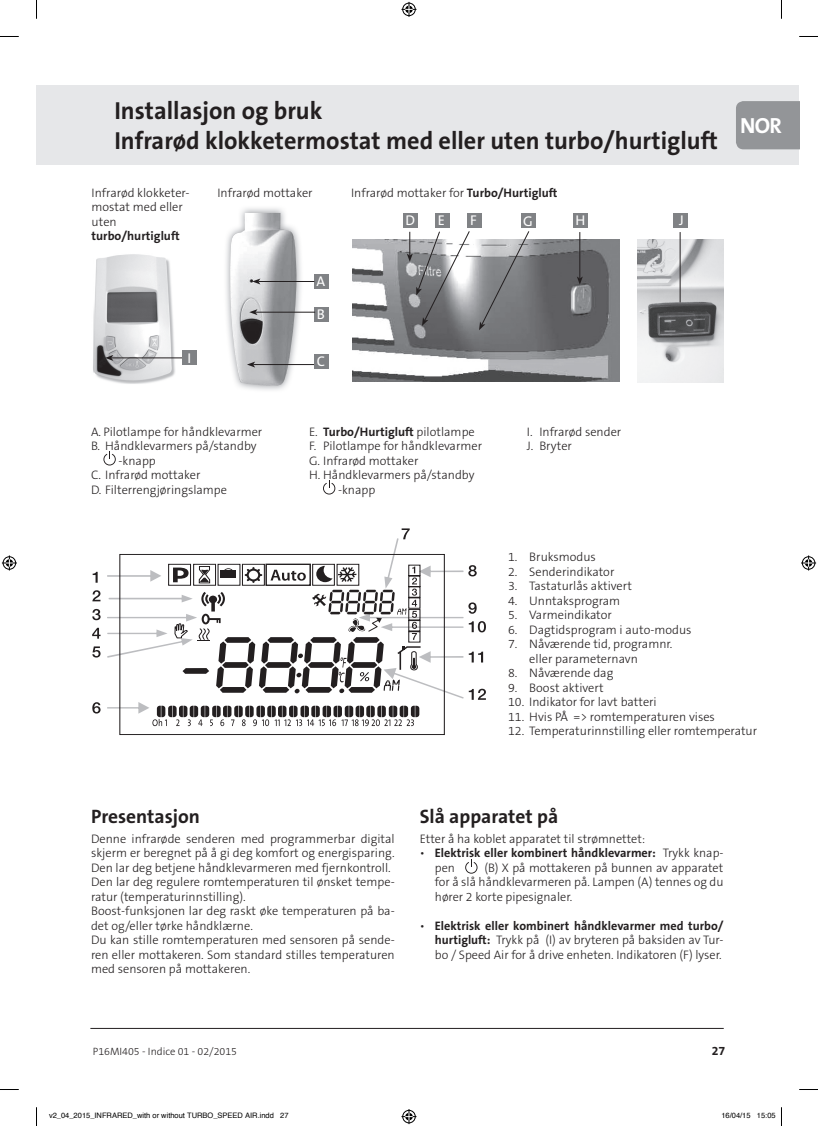
<style>
.page{position:relative;width:818px;height:1126px;background:#fff}
.page>*{position:absolute;margin:0;border:0;box-sizing:border-box;transform-origin:0 0}
.t1{font:700 24.75px/29.8px "The Sans B7";color:#231f20}
.t2{font:700 22px "The Sans B7";color:#fff}
.t3{font:700 19.5px "The Sans B7";color:#231f20}
.t4{font:14.12px "The Sans B5 Plain";color:#fff}
.t5{font:300 12.38px/14.5px "The Sans B3";color:#231f20}
.t6{font:700 12.38px "The Sans B7";color:#231f20}
.t7{font:300 10.62px "The Sans B3";color:#231f20}
.t8{font:7.5px "Helvetica";color:#000}
.s1{font-family:"The Sans B7";font-weight:700}
.s2{font-family:"The Sans B3";font-weight:300}
</style>
<div class="page">
<hr style="left:90px;top:1027px;width:633px;height:1px;background:#231f20">
<div style="left:37px;top:85px;width:761px;height:80px;background:#e6e7e9"></div>
<div style="left:736px;top:101px;width:62px;height:48px;background:#939598"></div>
<svg style="left:93px;top:571px;width:5px;height:11px"></svg>
<svg style="left:92px;top:590px;width:8px;height:11px"></svg>
<svg style="left:92px;top:609px;width:8px;height:11px"></svg>
<svg style="left:92px;top:627px;width:8px;height:11px"></svg>
<svg style="left:92px;top:646px;width:8px;height:11px"></svg>
<svg style="left:92px;top:702px;width:8px;height:11px"></svg>
<svg style="left:107px;top:528px;width:378px;height:198px"></svg>
<svg style="left:465px;top:859px;width:12px;height:14px"></svg>
<svg style="left:103px;top:451px;width:13px;height:14px"></svg>
<svg style="left:323px;top:480px;width:12px;height:14px"></svg>
<img style="left:353px;top:240px;width:265px;height:141px">
<svg style="left:406px;top:231px;width:64px;height:95px"></svg>
<svg style="left:478px;top:231px;width:51px;height:99px;background:#939497"></svg>
<img style="left:93px;top:254px;width:49px;height:119px">
<img style="left:94px;top:255px;width:81px;height:128px">
<img style="left:637px;top:240px;width:86px;height:142px">
<div style="left:403px;top:213px;width:14px;height:14px;background:#808285"></div>
<div style="left:435px;top:213px;width:14px;height:14px;background:#808285"></div>
<div style="left:467px;top:213px;width:15px;height:14px;background:#808285"></div>
<div style="left:520px;top:214px;width:15px;height:14px;background:#808285"></div>
<hr style="left:579px;top:232px;width:1px;height:46px;background:#231f20">
<svg style="left:576px;top:276px;width:6px;height:9px"></svg>
<div style="left:572px;top:213px;width:15px;height:14px;background:#808285"></div>
<hr style="left:679px;top:232px;width:1px;height:70px;background:#231f20">
<div style="left:673px;top:213px;width:14px;height:14px;background:#808285"></div>
<hr style="left:111px;top:357px;width:73px;height:1px;background:#231f20">
<svg style="left:105px;top:355px;width:8px;height:6px"></svg>
<div style="left:182px;top:351px;width:14px;height:14px;background:#808285"></div>
<img style="left:226px;top:208px;width:77px;height:182px">
<img style="left:228px;top:213px;width:69px;height:173px">
<div style="left:314px;top:307px;width:14px;height:14px;background:#808285"></div>
<hr style="left:253px;top:364px;width:67px;height:1px;background:#231f20">
<svg style="left:247px;top:361px;width:8px;height:6px"></svg>
<div style="left:314px;top:354px;width:14px;height:14px;background:#808285"></div>
<hr style="left:255px;top:312px;width:60px;height:1px;background:#231f20">
<svg style="left:249px;top:309px;width:8px;height:6px"></svg>
<div style="left:314px;top:274px;width:14px;height:14px;background:#808285"></div>
<hr style="left:258px;top:281px;width:56px;height:1px;background:#231f20">
<svg style="left:252px;top:278px;width:8px;height:6px"></svg>
<svg style="left:0;top:36px;width:19px;height:1px"></svg>
<svg style="left:799px;top:36px;width:18px;height:1px"></svg>
<svg style="left:0;top:1089px;width:19px;height:1px"></svg>
<svg style="left:799px;top:1089px;width:18px;height:1px"></svg>
<svg style="left:36px;top:0;width:1px;height:19px"></svg>
<svg style="left:36px;top:1107px;width:1px;height:18px"></svg>
<svg style="left:401px;top:2px;width:15px;height:15px"></svg>
<svg style="left:401px;top:1109px;width:15px;height:14px"></svg>
<svg style="left:2px;top:555px;width:15px;height:15px"></svg>
<svg style="left:801px;top:555px;width:14px;height:15px"></svg>
<h1 class="t1" style="left:114px;top:97px;width:604px">Installasjon og bruk<br>Infrarød klokketermostat med eller uten turbo/hurtigluft</h1>
<p class="t5" style="left:91px;top:186px;width:99px">Infrarød klokketer-</p>
<p class="t5" style="left:217px;top:186px;width:97px">Infrarød mottaker</p>
<p class="t5" style="left:91px;top:200px;width:93px">mostat med eller uten</p>
<p class="t6" style="left:91px;top:229px;width:90px">turbo/hurtigluft</p>
<p class="t4" style="left:187px;top:350px;width:5px">I</p>
<p class="t4" style="left:316px;top:274px;width:10px">A</p>
<p class="t4" style="left:317px;top:307px;width:10px">B</p>
<p class="t4" style="left:317px;top:354px;width:10px">C</p>
<p class="t5" style="left:351px;top:186px;width:208px">Infrarød mottaker for <span class="s1">Turbo/Hurtigluft</span></p>
<p class="t4" style="left:405px;top:213px;width:11px">D</p>
<p class="t4" style="left:437px;top:213px;width:9px">E</p>
<p class="t4" style="left:470px;top:213px;width:8px">F</p>
<p class="t4" style="left:523px;top:214px;width:11px">G</p>
<p class="t4" style="left:575px;top:213px;width:11px">H</p>
<p class="t4" style="left:678px;top:213px;width:6px">J</p>
<p class="t5" style="left:91px;top:425px;width:173px">A. Pilotlampe for håndklevarmer</p>
<p class="t5" style="left:91px;top:439px;width:167px">B. Håndklevarmers på/standby</p>
<p class="t5" style="left:118px;top:454px;width:39px">-knapp</p>
<p class="t5" style="left:91px;top:468px;width:111px">C. Infrarød mottaker</p>
<p class="t5" style="left:91px;top:483px;width:137px">D. Filterrengjøringslampe</p>
<p class="t6" style="left:309px;top:425px;width:167px"><span class="s2">E.</span> Turbo/Hurtigluft <span class="s2">pilotlampe</span></p>
<p class="t5" style="left:309px;top:439px;width:174px">F. Pilotlampe for håndklevarmer</p>
<p class="t5" style="left:309px;top:454px;width:111px">G. Infrarød mottaker</p>
<p class="t5" style="left:309px;top:468px;width:167px">H. Håndklevarmers på/standby</p>
<p class="t5" style="left:338px;top:483px;width:39px">-knapp</p>
<p class="t5" style="left:526px;top:425px;width:96px">I. Infrarød sender<br>J. Bryter</p>
<h2 class="t2" style="left:739px;top:114px;width:43px">NOR</h2>
<p class="t5" style="left:507px;top:550px;width:89px">1. Bruksmodus</p>
<p class="t5" style="left:507px;top:565px;width:108px">2. Senderindikator</p>
<p class="t5" style="left:507px;top:579px;width:125px">3. Tastaturlås aktivert</p>
<p class="t5" style="left:507px;top:594px;width:114px">4. Unntaksprogram</p>
<p class="t5" style="left:507px;top:608px;width:105px">5. Varmeindikator</p>
<p class="t5" style="left:507px;top:623px;width:185px">6. Dagtidsprogram i auto-modus</p>
<p class="t5" style="left:529px;top:637px;width:145px;text-indent:-21px">7. Nåværende tid, programnr. eller parameternavn</p>
<p class="t5" style="left:507px;top:666px;width:107px">8. Nåværende dag</p>
<p class="t5" style="left:507px;top:681px;width:97px">9. Boost aktivert</p>
<p class="t5" style="left:507px;top:695px;width:150px">10. Indikator for lavt batteri</p>
<p class="t5" style="left:507px;top:710px;width:208px">11. Hvis PÅ =&gt; romtemperaturen vises</p>
<p class="t5" style="left:507px;top:724px;width:250px">12. Temperaturinnstilling eller romtemperatur</p>
<h3 class="t3" style="left:91px;top:806px;width:110px">Presentasjon</h3>
<p class="t5" style="left:91px;top:832px;width:305px">Denne infrarøde senderen med programmerbar digital skjerm er beregnet på å gi deg komfort og energisparing.<br>Den lar deg betjene håndklevarmeren med fjernkontroll.<br>Den lar deg regulere romtemperaturen til ønsket tempe&shy;ratur (temperaturinnstilling).<br>Boost-funksjonen lar deg raskt øke temperaturen på ba&shy;det og/eller tørke håndklærne.<br>Du kan stille romtemperaturen med sensoren på sende&shy;ren eller mottakeren. Som standard stilles temperaturen med sensoren på mottakeren.</p>
<h3 class="t3" style="left:419px;top:806px;width:140px">Slå apparatet på</h3>
<p class="t5" style="left:419px;top:832px;width:227px">Etter å ha koblet apparatet til strømnettet:</p>
<p class="t6" style="left:419px;top:846px;width:305px"><span class="s2">•</span> elektrisk eller kombinert håndklevarmer: <span class="s2">Trykk knap-</span></p>
<p class="t5" style="left:434px;top:861px;width:22px">pen</p>
<p class="t5" style="left:434px;top:861px;width:290px;text-align:justify;text-indent:49px">(B) X på mottakeren på bunnen av apparatet for å slå håndklevarmeren på. Lampen (A) tennes og du hører 2 korte pipesignaler.</p>
<p class="t6" style="left:419px;top:919px;width:305px"><span class="s2">•</span> elektrisk eller kombinert håndklevarmer med turbo/</p>
<p class="t5" style="left:434px;top:933px;width:290px"><span class="s1">hurtigluft:</span> Trykk på (I) av bryteren på baksiden av Tur&shy;bo / Speed Air for å drive enheten. Indikatoren (F) lyser.</p>
<p class="t7" style="left:93px;top:1046px;width:146px">P16MI405 - Indice 01 - 02/2015</p>
<p class="t6" style="left:711px;top:1044px;width:15px">27</p>
<p class="t8" style="left:49px;top:1109px;width:241px">v2_04_2015_INFRARED_with or without TURBO_SPEED AIR.indd 27</p>
<p class="t8" style="left:721px;top:1109px;width:56px">16/04/15 15:05</p>
</div>
